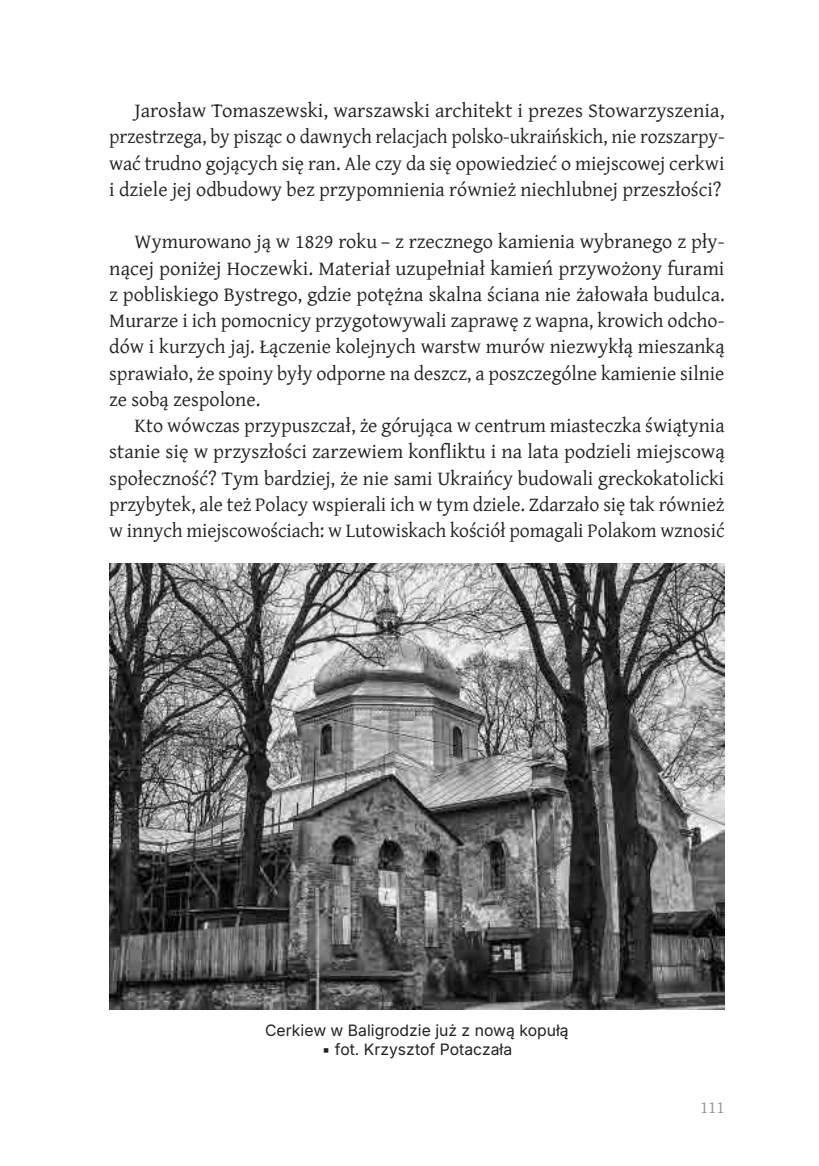
<style>
.page{position:relative;width:819px;height:1166px;background:#fff}
.page>*{position:absolute;margin:0;border:0;box-sizing:border-box;transform-origin:0 0}
.t1{font:20.12px/26.2px "Gentium Plus";color:#231f20;text-align:justify}
.t2{font:17.5px "Gentium Plus";color:#939598}
.t3{font:15.75px "Inter";color:#231f20}
</style>
<div class="page">
<img style="left:109px;top:563px;width:615px;height:447px">
<p class="t1" style="left:109px;top:96px;width:617px;text-indent:25px">Jarosław Tomaszewski, warszawski architekt i prezes Stowarzyszenia, przestrzega, by pisząc o dawnych relacjach polsko-ukraińskich, nie rozszarpy&shy;wać trudno gojących się ran. Ale czy da się opowiedzieć o miejscowej cerkwi i dziele jej odbudowy bez przypomnienia również niechlubnej przeszłości?</p>
<p class="t1" style="left:109px;top:227px;width:617px;text-indent:25px">Wymurowano ją w 1829 roku – z rzecznego kamienia wybranego z pły&shy;nącej poniżej Hoczewki. Materiał uzupełniał kamień przywożony furami z pobliskiego Bystrego, gdzie potężna skalna ściana nie żałowała budulca.<br>Murarze i ich pomocnicy przygotowywali zaprawę z wapna, krowich odcho&shy;dów i kurzych jaj. Łączenie kolejnych warstw murów niezwykłą mieszanką sprawiało, że spoiny były odporne na deszcz, a poszczególne kamienie silnie ze sobą zespolone.</p>
<p class="t1" style="left:109px;top:411px;width:617px;text-indent:25px">Kto wówczas przypuszczał, że górująca w centrum miasteczka świątynia stanie się w przyszłości zarzewiem konfliktu i na lata podzieli miejscową społeczność? Tym bardziej, że nie sami Ukraińcy budowali greckokatolicki przybytek, ale też Polacy wspierali ich w tym dziele. Zdarzało się tak również w innych miejscowościach: w Lutowiskach kościół pomagali Polakom wznosić</p>
<p class="t3" style="left:265px;top:1018px;width:305px">Cerkiew w Baligrodzie już z nową kopułą</p>
<p class="t3" style="left:322px;top:1038px;width:192px">▪ fot. Krzysztof Potaczała</p>
<p class="t2" style="left:700px;top:1090px;width:26px">111</p>
</div>
